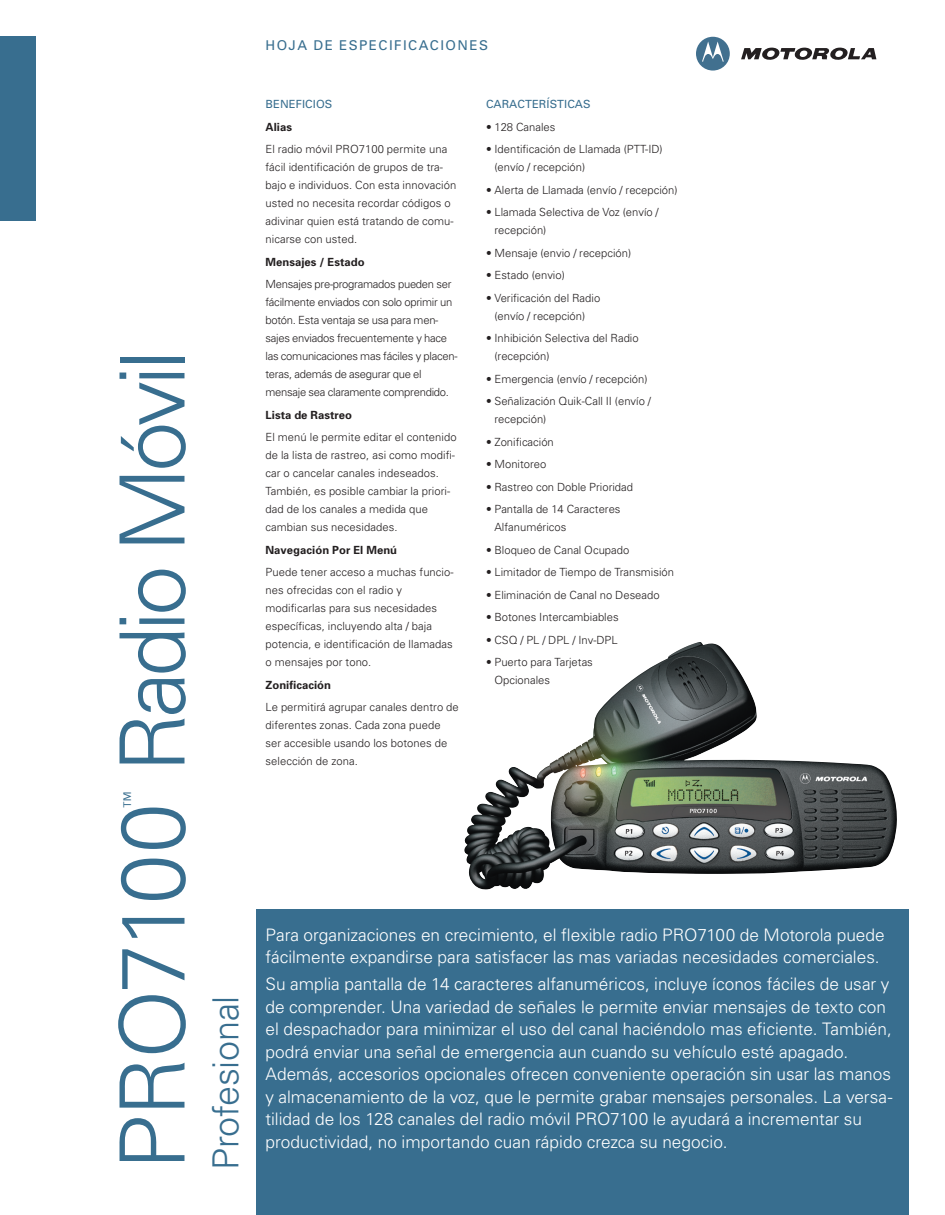
<style>
.page{position:relative;width:945px;height:1215px;background:#fff}
.page>*{position:absolute;margin:0;border:0;box-sizing:border-box;transform-origin:0 0}
.t1{font:300 90px "Univers";letter-spacing:-.05em;color:#386e8f}
.t2{font:300 36px "Univers";letter-spacing:-.01em;color:#386e8f}
.t3{font:300 18px "Univers";color:#386e8f}
.t4{font:300 17.25px/22.5px "Univers";color:#fff}
.t5{font:13.5px "Univers";letter-spacing:.105em;color:#386e8f}
.t6{font:300 11.25px/18px "Univers";color:#231f20}
.t7{font:300 11.25px/18px "Univers";letter-spacing:-.025em;color:#231f20}
.t8{font:700 11.25px "Univers";letter-spacing:.005em;color:#231f20}
.t9{font:11.25px "Univers";letter-spacing:.005em;color:#386e8f}
</style>
<div class="page">
<svg style="left:696px;top:37px;width:34px;height:34px"></svg>
<svg style="left:741px;top:48px;width:135px;height:12px"></svg>
<div style="left:256px;top:909px;width:653px;height:306px;background:#386e8f"></div>
<div style="left:0;top:36px;width:36px;height:184px;background:#386e8f"></div>
<img style="left:464px;top:642px;width:429px;height:248px">
<h1 class="t1" style="left:98px;top:1170px;width:821px;rotate:-90deg">PRO7100 Radio Móvil</h1>
<h3 class="t3" style="left:119px;top:808px;width:18px;rotate:-90deg">™</h3>
<h2 class="t2" style="left:204px;top:1170px;width:176px;rotate:-90deg">Profesional</h2>
<p class="t5" style="left:266px;top:36px;width:224px">HOJA DE ESPECIFICACIONES</p>
<p class="t9" style="left:266px;top:97px;width:67px">BENEFICIOS</p>
<p class="t8" style="left:266px;top:119px;width:28px">Alias</p>
<p class="t6" style="left:266px;top:140px;width:192px">El radio móvil PRO7100 permite una fácil identificación de grupos de tra&shy;bajo e individuos. Con esta innovación usted no necesita recordar códigos o adivinar quien está tratando de comu&shy;nicarse con usted.</p>
<p class="t8" style="left:266px;top:254px;width:101px">Mensajes / Estado</p>
<p class="t7" style="left:266px;top:275px;width:194px">Mensajes pre-programados pueden ser fácilmente enviados con solo oprimir un botón. Esta ventaja se usa para men&shy;sajes enviados frecuentemente y hace las comunicaciones mas fáciles y placen&shy;teras, además de asegurar que el mensaje sea claramente comprendido.</p>
<p class="t8" style="left:266px;top:407px;width:88px">Lista de Rastreo</p>
<p class="t6" style="left:266px;top:428px;width:193px">El menú le permite editar el contenido de la lista de rastreo, asi como modifi&shy;car o cancelar canales indeseados.<br>También, es posible cambiar la priori&shy;dad de los canales a medida que cambian sus necesidades.</p>
<p class="t8" style="left:266px;top:542px;width:133px">Navegación Por El Menú</p>
<p class="t6" style="left:266px;top:563px;width:190px">Puede tener acceso a muchas funcio&shy;nes ofrecidas con el radio y modificarlas para sus necesidades específicas, incluyendo alta / baja potencia, e identificación de llamadas o mensajes por tono.</p>
<p class="t8" style="left:266px;top:677px;width:67px">Zonificación</p>
<p class="t6" style="left:266px;top:698px;width:195px">Le permitirá agrupar canales dentro de diferentes zonas. Cada zona puede ser accesible usando los botones de selección de zona.</p>
<p class="t9" style="left:486px;top:97px;width:105px">CARACTERÍSTICAS</p>
<p class="t6" style="left:486px;top:117px;width:71px">• 128 Canales</p>
<p class="t6" style="left:494px;top:140px;width:170px;text-indent:-8px">• Identificación de Llamada (PTT-ID) (envío / recepción)</p>
<p class="t6" style="left:486px;top:180px;width:193px">• Alerta de Llamada (envío / recepción)</p>
<p class="t6" style="left:494px;top:203px;width:166px;text-indent:-8px">• Llamada Selectiva de Voz (envío / recepción)</p>
<p class="t6" style="left:486px;top:243px;width:147px">• Mensaje (envio / recepción)</p>
<p class="t6" style="left:486px;top:266px;width:80px">• Estado (envio)</p>
<p class="t6" style="left:486px;top:288px;width:116px;text-align:center">• Verificación del Radio (envío / recepción)</p>
<p class="t6" style="left:494px;top:329px;width:146px;text-indent:-8px">• Inhibición Selectiva del Radio (recepción)</p>
<p class="t6" style="left:486px;top:369px;width:163px">• Emergencia (envío / recepción)</p>
<p class="t6" style="left:494px;top:392px;width:158px;text-indent:-8px">• Señalización Quik-Call II (envío / recepción)</p>
<p class="t6" style="left:486px;top:432px;width:69px">• Zonificación</p>
<p class="t6" style="left:486px;top:455px;width:62px">• Monitoreo</p>
<p class="t6" style="left:486px;top:477px;width:149px">• Rastreo con Doble Prioridad</p>
<p class="t6" style="left:494px;top:500px;width:128px;text-indent:-8px">• Pantalla de 14 Caracteres<br>Alfanuméricos</p>
<p class="t6" style="left:486px;top:540px;width:145px">• Bloqueo de Canal Ocupado</p>
<p class="t6" style="left:486px;top:563px;width:190px">• Limitador de Tiempo de Transmisión</p>
<p class="t6" style="left:486px;top:585px;width:175px">• Eliminación de Canal no Deseado</p>
<p class="t6" style="left:486px;top:608px;width:134px">• Botones Intercambiables</p>
<p class="t6" style="left:486px;top:630px;width:133px">• CSQ / PL / DPL / Inv-DPL</p>
<p class="t6" style="left:494px;top:653px;width:100px;text-indent:-8px">• Puerto para Tarjetas<br>Opcionales</p>
<h3 class="t4" style="left:266px;top:923px;width:621px">Para organizaciones en crecimiento, el flexible radio PRO7100 de Motorola puede fácilmente expandirse para satisfacer las mas variadas necesidades comerciales.</h3>
<p class="t4" style="left:266px;top:972px;width:629px">Su amplia pantalla de 14 caracteres alfanuméricos, incluye íconos fáciles de usar y de comprender. Una variedad de señales le permite enviar mensajes de texto con el despachador para minimizar el uso del canal haciéndolo mas eficiente. También, podrá enviar una señal de emergencia aun cuando su vehículo esté apagado.<br>Además, accesorios opcionales ofrecen conveniente operación sin usar las manos y almacenamiento de la voz, que le permite grabar mensajes personales. La versa&shy;tilidad de los 128 canales del radio móvil PRO7100 le ayudará a incrementar su productividad, no importando cuan rápido crezca su negocio.</p>
</div>
